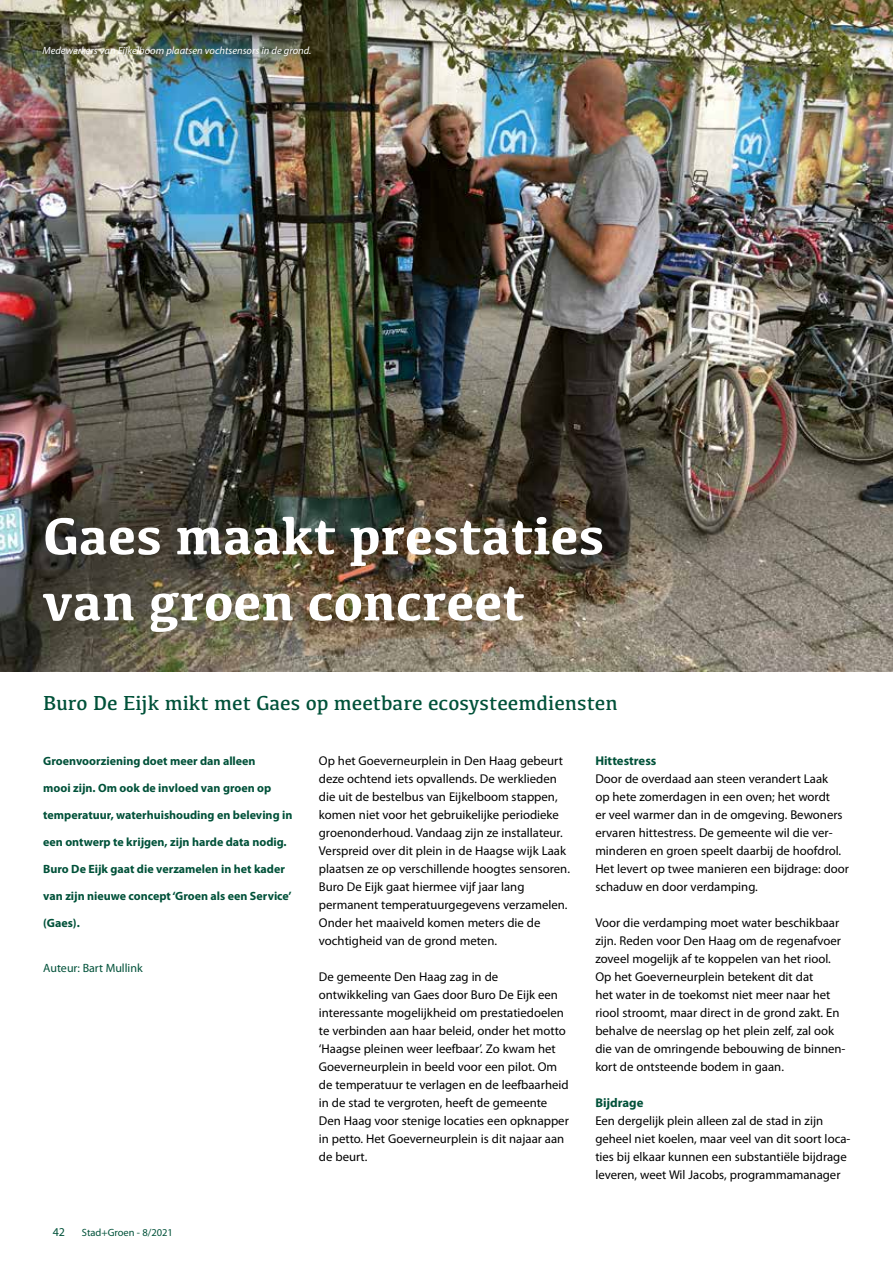
<style>
.page{position:relative;width:893px;height:1263px;background:#fff}
.page>*{position:absolute;margin:0;border:0;box-sizing:border-box;transform-origin:0 0}
.t1{font:700 54px/66px "Kefa";color:#fff}
.t2{font:21px "Kefa";color:#005139}
.t3{font:12.75px/18px "Myriad Pro";color:#000}
.t4{font:700 12.75px "Myriad Pro";color:#005139}
.t5{font:700 12px "Myriad Pro";color:#005139}
.t6{font:12px "Myriad Pro";color:#005139}
.t7{font:italic 10.5px "Myriad Pro";color:#fff}
.t8{font:10.5px "Myriad Pro";color:#005139}
</style>
<div class="page">
<img style="left:0;top:0;width:893px;height:671px">
<p class="t7" style="left:43px;top:44px;width:270px">Medewerkers van Eijkelboom plaatsen vochtsensors in de grond.</p>
<h1 class="t1" style="left:43px;top:500px;width:563px">Gaes maakt prestaties van groen concreet</h1>
<h2 class="t2" style="left:43px;top:690px;width:576px">Buro De Eijk mikt met Gaes op meetbare ecosysteemdiensten</h2>
<p class="t5" style="left:43px;top:753px;width:214px">Groenvoorziening doet meer dan alleen</p>
<p class="t5" style="left:43px;top:780px;width:230px">mooi zijn. Om ook de invloed van groen op</p>
<p class="t5" style="left:43px;top:807px;width:251px">temperatuur, waterhuishouding en beleving in</p>
<p class="t5" style="left:43px;top:834px;width:245px">een ontwerp te krijgen, zijn harde data nodig.</p>
<p class="t5" style="left:43px;top:861px;width:243px">Buro De Eijk gaat die verzamelen in het kader</p>
<p class="t5" style="left:43px;top:888px;width:250px">van zijn nieuwe concept ‘Groen als een Service’</p>
<p class="t5" style="left:43px;top:915px;width:38px">(Gaes).</p>
<p class="t6" style="left:43px;top:961px;width:101px">Auteur: Bart Mullink</p>
<p class="t6" style="left:53px;top:1224px;width:14px">42</p>
<p class="t8" style="left:82px;top:1226px;width:93px">Stad+Groen - 8/2021</p>
<p class="t3" style="left:319px;top:752px;width:253px">Op het Goeverneurplein in Den Haag gebeurt deze ochtend iets opvallends. De werklieden die uit de bestelbus van Eijkelboom stappen, komen niet voor het gebruikelijke periodieke groenonderhoud. Vandaag zijn ze installateur.<br>Verspreid over dit plein in de Haagse wijk Laak plaatsen ze op verschillende hoogtes sensoren.<br>Buro De Eijk gaat hiermee vijf jaar lang permanent temperatuurgegevens verzamelen.<br>Onder het maaiveld komen meters die de vochtigheid van de grond meten.</p>
<p class="t3" style="left:319px;top:968px;width:251px">De gemeente Den Haag zag in de ontwikkeling van Gaes door Buro De Eijk een interessante mogelijkheid om prestatiedoelen te verbinden aan haar beleid, onder het motto ‘Haagse pleinen weer leefbaar’. Zo kwam het Goeverneurplein in beeld voor een pilot. Om de temperatuur te verlagen en de leefbaarheid in de stad te vergroten, heeft de gemeente Den Haag voor stenige locaties een opknapper in petto. Het Goeverneurplein is dit najaar aan de beurt.</p>
<p class="t4" style="left:595px;top:752px;width:63px">Hittestress</p>
<p class="t3" style="left:595px;top:770px;width:255px">Door de overdaad aan steen verandert Laak<br>op hete zomerdagen in een oven; het wordt<br>er veel warmer dan in de omgeving. Bewoners ervaren hittestress. De gemeente wil die ver&shy;minderen en groen speelt daarbij de hoofdrol.<br>Het levert op twee manieren een bijdrage: door schaduw en door verdamping.</p>
<p class="t3" style="left:595px;top:914px;width:252px">Voor die verdamping moet water beschikbaar zijn. Reden voor Den Haag om de regenafvoer zoveel mogelijk af te koppelen van het riool.<br>Op het Goeverneurplein betekent dit dat<br>het water in de toekomst niet meer naar het riool stroomt, maar direct in de grond zakt. En behalve de neerslag op het plein zelf, zal ook die van de omringende bebouwing de binnen&shy;kort de ontsteende bodem in gaan.</p>
<p class="t4" style="left:595px;top:1095px;width:50px">Bijdrage</p>
<p class="t3" style="left:595px;top:1112px;width:257px">Een dergelijk plein alleen zal de stad in zijn geheel niet koelen, maar veel van dit soort loca&shy;ties bij elkaar kunnen een substantiële bijdrage leveren, weet Wil Jacobs, programmamanager</p>
</div>
